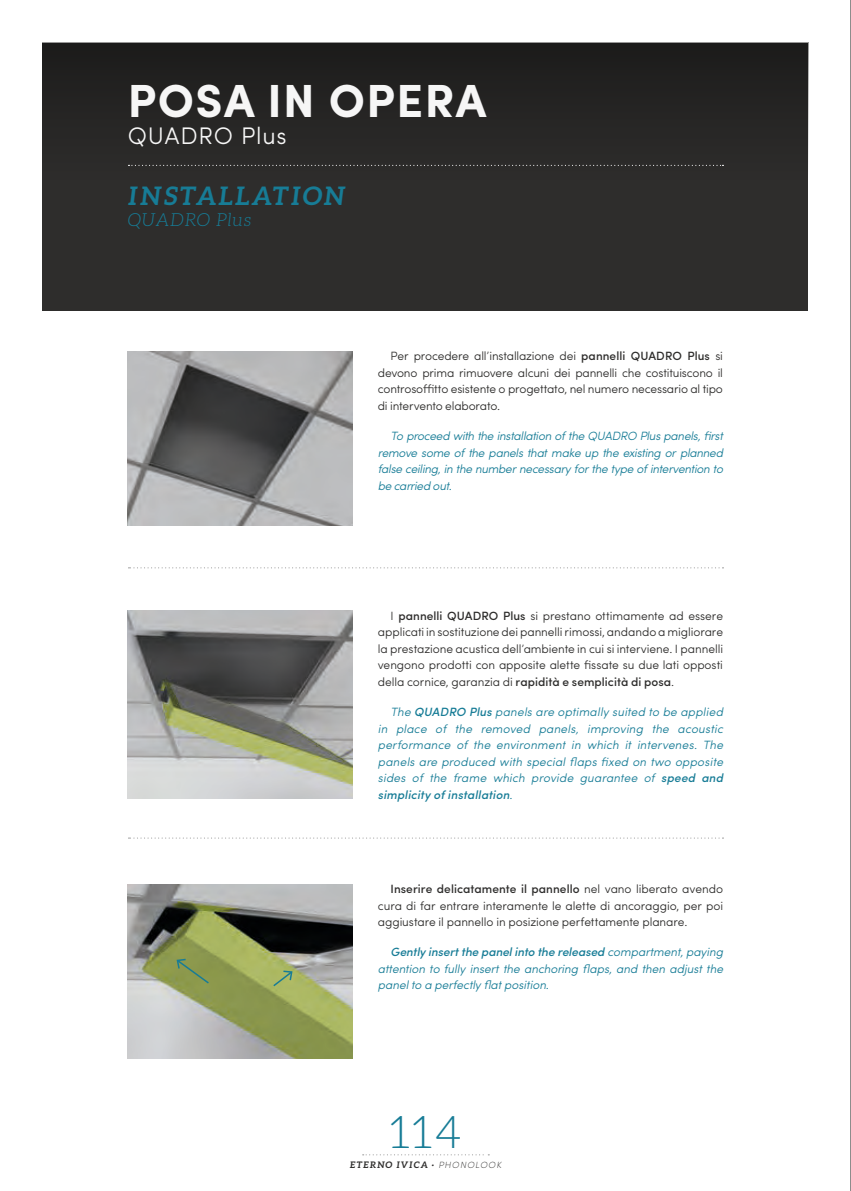
<style>
.page{position:relative;width:851px;height:1191px;background:#fff}
.page>*{position:absolute;margin:0;border:0;box-sizing:border-box;transform-origin:0 0}
.t1{font:700 46.5px "Sofia Pro";letter-spacing:.03em;color:#f6f6f6}
.t2{font:300 45px "Aleo";color:#177c96}
.t3{font:italic 700 25.5px "Aleo";letter-spacing:.05em;color:#177c96}
.t4{font:300 24px "Sofia Pro";letter-spacing:.03em;color:#f6f6f6}
.t5{font:italic 300 18px "Aleo";letter-spacing:.05em;color:#177c96}
.t6{font:300 12px/16.5px "Sofia Pro";letter-spacing:-.01em;color:#2e2d2c;text-align:justify}
.t7{font:italic 300 12px/16.5px "Sofia Pro";letter-spacing:-.005em;color:#177c96;text-align:justify}
.t8{font:italic 700 9px "Aleo";letter-spacing:.1em;color:#2e2d2c}
.s1{font-weight:500}
.s2{font-family:"Sofia Pro";font-weight:200}
</style>
<div class="page">
<img style="left:128px;top:611px;width:224px;height:187px">
<img style="left:128px;top:351px;width:224px;height:174px">
<img style="left:128px;top:884px;width:224px;height:174px">
<div style="left:43px;top:43px;width:765px;height:267px;background:#2e2d2c"></div>
<div style="left:43px;top:43px;width:765px;height:144px;background:#262524"></div>
<svg style="left:175px;top:957px;width:35px;height:28px"></svg>
<svg style="left:271px;top:969px;width:23px;height:18px"></svg>
<svg style="left:362px;top:1154px;width:127px;height:1px"></svg>
<svg style="left:128px;top:567px;width:595px;height:1px"></svg>
<svg style="left:128px;top:837px;width:595px;height:1px"></svg>
<svg style="left:128px;top:165px;width:595px;height:1px"></svg>
<hr style="left:850px;top:0;width:1px;height:1191px;background:#1d1d1b">
<h1 class="t1" style="left:128px;top:65px;width:360px">POSA IN OPERA</h1>
<h3 class="t4" style="left:128px;top:118px;width:160px">QUADRO Plus</h3>
<h3 class="t3" style="left:128px;top:181px;width:220px">INSTALLATION</h3>
<h3 class="t5" style="left:128px;top:210px;width:125px">QUADRO Plus</h3>
<p class="t6" style="left:378px;top:347px;width:346px;text-indent:13px">Per procedere all’installazione dei <span class="s1">pannelli QUADRO Plus</span> si devono prima rimuovere alcuni dei pannelli che costituiscono il controsoffitto esistente o progettato, nel numero necessario al tipo di intervento elaborato.</p>
<p class="t7" style="left:378px;top:427px;width:347px;text-indent:13px">To proceed with the installation of the QUADRO Plus panels, first remove some of the panels that make up the existing or planned false ceiling, in the number necessary for the type of intervention to be carried out.</p>
<p class="t6" style="left:378px;top:606px;width:347px;text-indent:13px">I <span class="s1">pannelli QUADRO Plus</span> si prestano ottimamente ad essere applicati in sostituzione dei pannelli rimossi, andando a migliorare la prestazione acustica dell’ambiente in cui si interviene. I pannelli vengono prodotti con apposite alette fissate su due lati opposti della cornice, garanzia di <span class="s1">rapidità e semplicità di posa</span>.</p>
<p class="t7" style="left:378px;top:703px;width:347px;text-indent:13px">The <span class="s1">QUADRO Plus</span> panels are optimally suited to be applied in place of the removed panels, improving the acoustic performance of the environment in which it intervenes. The panels are produced with special flaps fixed on two opposite sides of the frame which provide guarantee of <span class="s1">speed and simplicity of installation</span>.</p>
<p class="t6" style="left:378px;top:880px;width:347px;text-indent:13px"><span class="s1">Inserire delicatamente il pannello</span> nel vano liberato avendo cura di far entrare interamente le alette di ancoraggio, per poi aggiustare il pannello in posizione perfettamente planare.</p>
<p class="t7" style="left:378px;top:943px;width:347px;text-indent:13px"><span class="s1">Gently insert the panel into the released</span> compartment, paying attention to fully insert the anchoring flaps, and then adjust the panel to a perfectly flat position.</p>
<h2 class="t2" style="left:389px;top:1108px;width:73px">114</h2>
<p class="t8" style="left:350px;top:1159px;width:153px">ETERNO IVICA · <span class="s2">PHONOLOOK</span></p>
</div>
